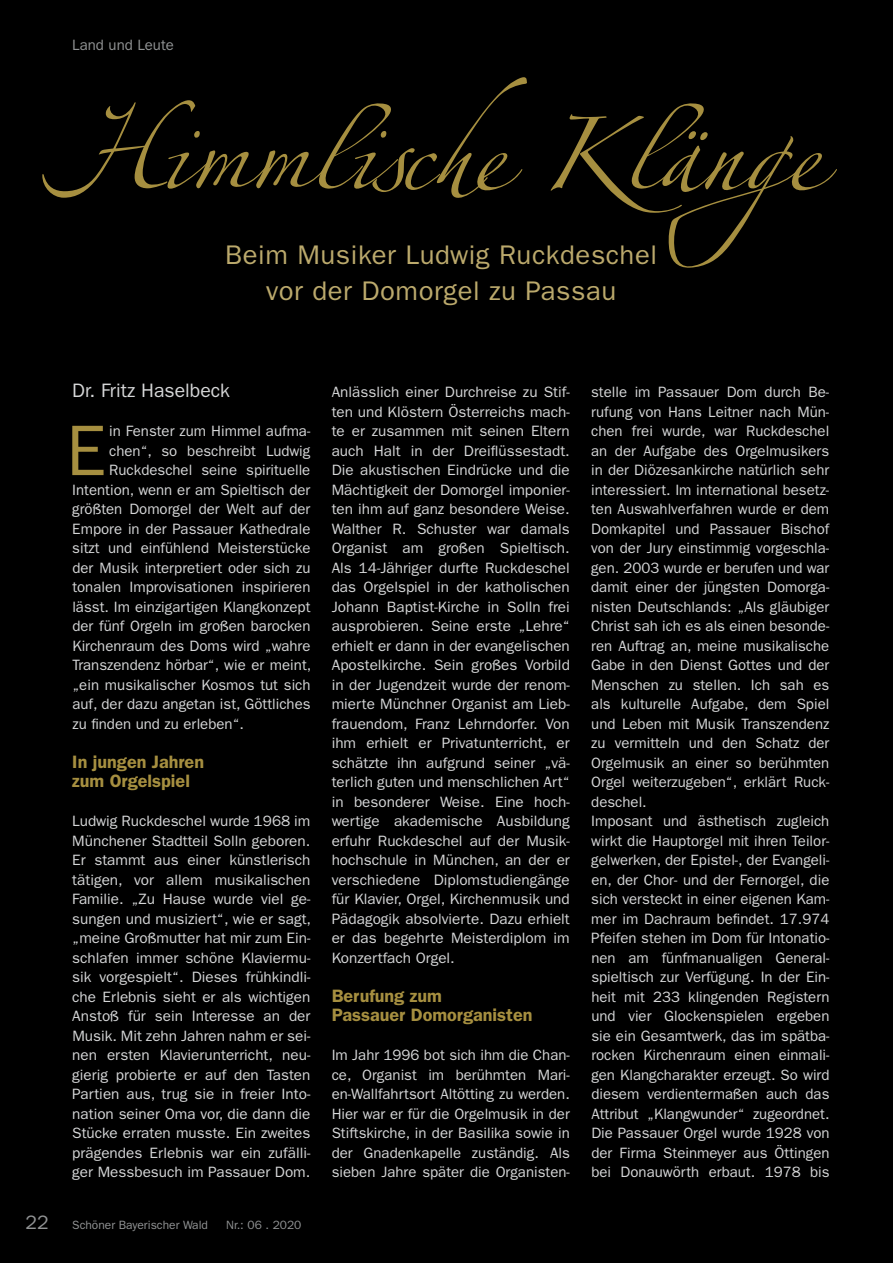
<style>
.page{position:relative;width:893px;height:1263px;background:#000}
.page>*{position:absolute;margin:0;border:0;box-sizing:border-box;transform-origin:0 0}
.t1{font:161.85px "Linotype Zapfino Three";letter-spacing:-.005em;color:#a68f40}
.t2{font:71.85px "Franklin Gothic";color:#a68f40}
.t3{font:27px/36px "Franklin Gothic";letter-spacing:.02em;color:#bba96c;text-align:center}
.t4{font:19.5px "Franklin Gothic";color:#d5d6d7}
.t5{font:600 18px/19.5px "Franklin Gothic";color:#a68f40}
.t6{font:15px/19.5px "Franklin Gothic";color:#d5d6d7;text-align:justify}
.t7{font:15px "Franklin Gothic";color:#919394}
.t8{font:12px "Franklin Gothic";color:#919394}
.s1{font-family:"Linotype Zapfino One"}
.s2{font-size:19.5px}
</style>
<div class="page">
<p class="t7" style="left:72px;top:36px;width:103px">Land und Leute</p>
<h1 class="t1" style="left:54px;top:37px;width:826px">Himmli<span class="s1">s</span>che <span class="s1">K</span>länge</h1>
<h3 class="t3" style="left:225px;top:237px;width:433px">Beim Musiker Ludwig Ruckdeschel vor der Domorgel zu Passau</h3>
<h3 class="t4" style="left:72px;top:379px;width:159px">Dr. Fritz Haselbeck</h3>
<h2 class="t2" style="left:66px;top:409px;width:41px">E</h2>
<p class="t6" style="left:109px;top:421px;width:203px">in Fenster zum Himmel aufma-</p>
<p class="t6" style="left:109px;top:441px;width:203px">chen“, so beschreibt Ludwig</p>
<p class="t6" style="left:109px;top:460px;width:203px">Ruckdeschel seine spirituelle</p>
<p class="t6" style="left:72px;top:480px;width:240px">Intention, wenn er am Spieltisch der</p>
<p class="t6" style="left:72px;top:499px;width:240px">größten Domorgel der Welt auf der</p>
<p class="t6" style="left:72px;top:519px;width:240px">Empore in der Passauer Kathedrale</p>
<p class="t6" style="left:72px;top:538px;width:240px">sitzt und einfühlend Meisterstücke</p>
<p class="t6" style="left:72px;top:558px;width:240px">der Musik interpretiert oder sich zu</p>
<p class="t6" style="left:72px;top:577px;width:240px">tonalen Improvisationen inspirieren</p>
<p class="t6" style="left:72px;top:597px;width:240px">lässt. Im einzigartigen Klangkonzept</p>
<p class="t6" style="left:72px;top:616px;width:240px">der fünf Orgeln im großen barocken</p>
<p class="t6" style="left:72px;top:636px;width:240px">Kirchenraum des Doms wird „wahre</p>
<p class="t6" style="left:72px;top:655px;width:240px">Transzendenz hörbar“, wie er meint,</p>
<p class="t6" style="left:72px;top:675px;width:240px">„ein musikalischer Kosmos tut sich</p>
<p class="t6" style="left:72px;top:694px;width:240px">auf, der dazu angetan ist, Göttliches</p>
<p class="t6" style="left:72px;top:714px;width:173px">zu finden und zu erleben“.</p>
<p class="t5" style="left:72px;top:752px;width:133px">In jungen Jahren zum Orgelspiel</p>
<p class="t6" style="left:72px;top:811px;width:240px">Ludwig Ruckdeschel wurde 1968 im Münchener Stadtteil Solln geboren.<br>Er stammt aus einer künstlerisch tätigen, vor allem musikalischen Familie. „Zu Hause wurde viel ge&shy;sungen und musiziert“, wie er sagt, „meine Großmutter hat mir zum Ein&shy;schlafen immer schöne Klaviermu&shy;sik vorgespielt“. Dieses frühkindli&shy;che Erlebnis sieht er als wichtigen Anstoß für sein Interesse an der Musik. Mit zehn Jahren nahm er sei&shy;nen ersten Klavierunterricht, neu&shy;gierig probierte er auf den Tasten Partien aus, trug sie in freier Into&shy;nation seiner Oma vor, die dann die Stücke erraten musste. Ein zweites prägendes Erlebnis war ein zufälli&shy;ger Messbesuch im Passauer Dom.</p>
<p class="t8" style="left:26px;top:1218px;width:184px"><span class="s2">22</span> Schöner Bayerischer Wald</p>
<p class="t8" style="left:226px;top:1218px;width:77px">Nr.: 06 . 2020</p>
<p class="t6" style="left:332px;top:382px;width:240px">Anlässlich einer Durchreise zu Stif&shy;ten und Klöstern Österreichs mach&shy;te er zusammen mit seinen Eltern auch Halt in der Dreiflüssestadt.<br>Die akustischen Eindrücke und die Mächtigkeit der Domorgel imponier&shy;ten ihm auf ganz besondere Weise.<br>Walther R. Schuster war damals Organist am großen Spieltisch.<br>Als 14-Jähriger durfte Ruckdeschel das Orgelspiel in der katholischen Johann Baptist-Kirche in Solln frei ausprobieren. Seine erste „Lehre“ erhielt er dann in der evangelischen Apostelkirche. Sein großes Vorbild in der Jugendzeit wurde der renom&shy;mierte Münchner Organist am Lieb&shy;frauendom, Franz Lehrndorfer. Von ihm erhielt er Privatunterricht, er schätzte ihn aufgrund seiner „vä&shy;terlich guten und menschlichen Art“ in besonderer Weise. Eine hoch&shy;wertige akademische Ausbildung erfuhr Ruckdeschel auf der Musik&shy;hochschule in München, an der er verschiedene Diplomstudiengänge für Klavier, Orgel, Kirchenmusik und Pädagogik absolvierte. Dazu erhielt er das begehrte Meisterdiplom im Konzertfach Orgel.</p>
<p class="t5" style="left:332px;top:986px;width:202px">Berufung zum<br>Passauer Domorganisten</p>
<p class="t6" style="left:332px;top:1045px;width:240px">Im Jahr 1996 bot sich ihm die Chan&shy;ce, Organist im berühmten Mari&shy;en-Wallfahrtsort Altötting zu werden.<br>Hier war er für die Orgelmusik in der Stiftskirche, in der Basilika sowie in der Gnadenkapelle zuständig. Als sieben Jahre später die Organisten-</p>
<p class="t6" style="left:591px;top:382px;width:240px;text-align:left">stelle im Passauer Dom durch Be&shy;rufung von Hans Leitner nach Mün&shy;chen frei wurde, war Ruckdeschel an der Aufgabe des Orgelmusikers in der Diözesankirche natürlich sehr interessiert. Im international besetz&shy;ten Auswahlverfahren wurde er dem Domkapitel und Passauer Bischof von der Jury einstimmig vorgeschla&shy;gen. 2003 wurde er berufen und war damit einer der jüngsten Domorga&shy;nisten Deutschlands: „Als gläubiger Christ sah ich es als einen besonde&shy;ren Auftrag an, meine musikalische Gabe in den Dienst Gottes und der Menschen zu stellen. Ich sah es als kulturelle Aufgabe, dem Spiel und Leben mit Musik Transzendenz zu vermitteln und den Schatz der Orgelmusik an einer so berühmten Orgel weiterzugeben“, erklärt Ruck&shy;deschel.<br>Imposant und ästhetisch zugleich wirkt die Hauptorgel mit ihren Teilor&shy;gelwerken, der Epistel-, der Evangeli&shy;en, der Chor- und der Fernorgel, die sich versteckt in einer eigenen Kam&shy;mer im Dachraum befindet. 17.974<br>Pfeifen stehen im Dom für Intonatio&shy;nen am fünfmanualigen General&shy;spieltisch zur Verfügung. In der Ein&shy;heit mit 233 klingenden Registern und vier Glockenspielen ergeben sie ein Gesamtwerk, das im spätba&shy;rocken Kirchenraum einen einmali&shy;gen Klangcharakter erzeugt. So wird diesem verdientermaßen auch das Attribut „Klangwunder“ zugeordnet.<br>Die Passauer Orgel wurde 1928 von der Firma Steinmeyer aus Öttingen bei Donauwörth erbaut. 1978 bis</p>
</div>
